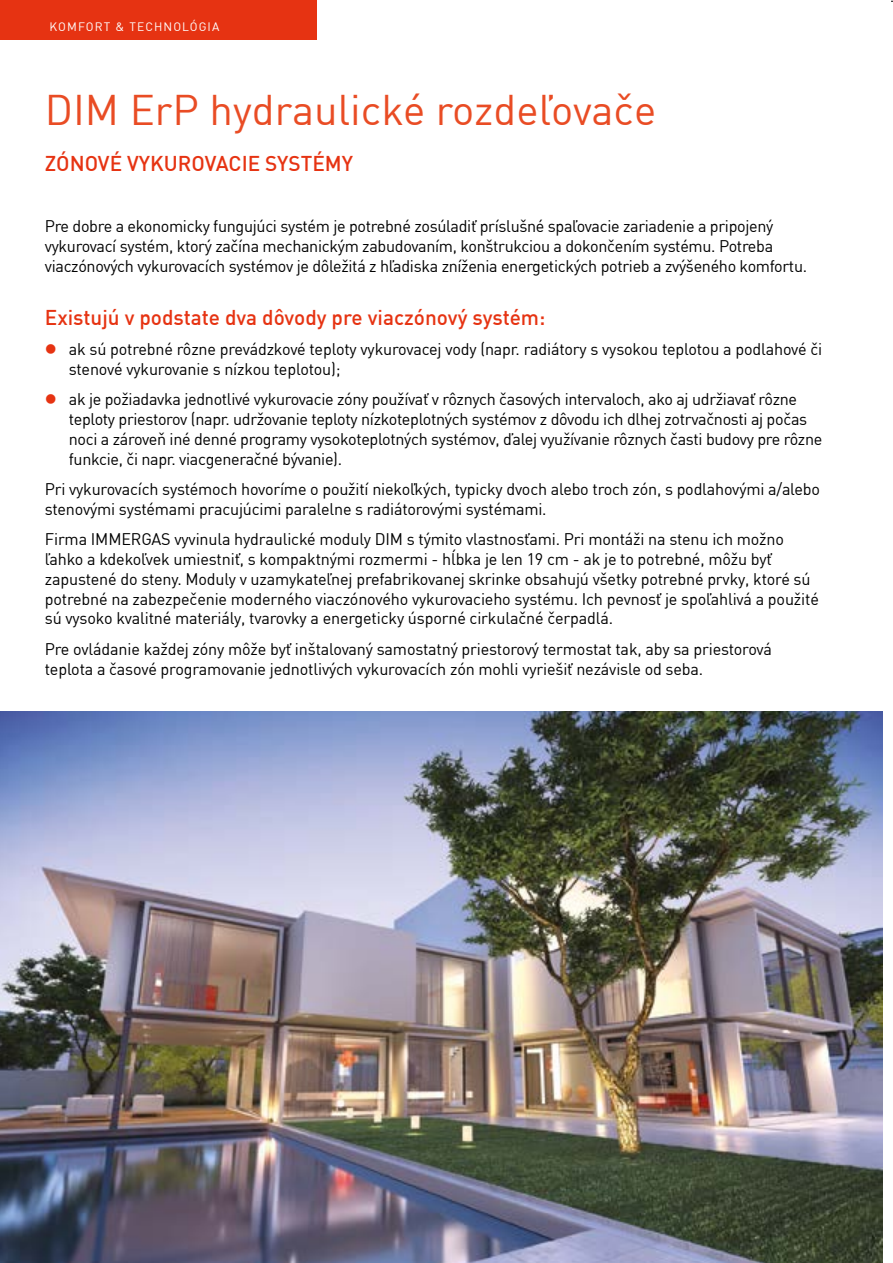
<style>
.page{position:relative;width:893px;height:1263px;background:#fff}
.page>*{position:absolute;margin:0;border:0;box-sizing:border-box;transform-origin:0 0}
.t1{font:42px "Unient DINCE";color:#e94c24}
.t2{font:500 21px "Unient DINCE";color:#e63312}
.t3{font:16.5px/19.8px "Unient DINCE";letter-spacing:-.02em;color:#000}
.t4{font:12px "Unient DINCE";letter-spacing:.09em;color:#fff}
.s1{color:#e63312}
</style>
<div class="page">
<div style="left:0;top:0;width:317px;height:40px;background:#e63312"></div>
<img style="left:0;top:711px;width:882px;height:552px">
<p class="t4" style="left:50px;top:19px;width:171px">KOMFORT &amp; TECHNOLÓGIA</p>
<h1 class="t1" style="left:45px;top:83px;width:613px">DIM ErP hydraulické rozdeľovače</h1>
<p class="t2" style="left:45px;top:150px;width:310px">ZÓNOVÉ VYKUROVACIE SYSTÉMY</p>
<p class="t3" style="left:45px;top:216px;width:764px">Pre dobre a ekonomicky fungujúci systém je potrebné zosúladiť príslušné spaľovacie zariadenie a pripojený vykurovací systém, ktorý začína mechanickým zabudovaním, konštrukciou a dokončením systému. Potreba viaczónových vykurovacích systémov je dôležitá z hľadiska zníženia energetických potrieb a zvýšeného komfortu.</p>
<p class="t2" style="left:45px;top:303px;width:502px">Existujú v podstate dva dôvody pre viaczónový systém:</p>
<p class="t3" style="left:69px;top:339px;width:755px;text-indent:-24px"><span class="s1">●</span> ak sú potrebné rôzne prevádzkové teploty vykurovacej vody (napr. radiátory s vysokou teplotou a podlahové či stenové vykurovanie s nízkou teplotou);</p>
<p class="t3" style="left:69px;top:389px;width:755px;text-indent:-24px"><span class="s1">●</span> ak je požiadavka jednotlivé vykurovacie zóny používať v rôznych časových intervaloch, ako aj udržiavať rôzne teploty priestorov (napr. udržovanie teploty nízkoteplotných systémov z dôvodu ich dlhej zotrvačnosti aj počas noci a zároveň iné denné programy vysokoteplotných systémov, ďalej využívanie rôznych časti budovy pre rôzne funkcie, či napr. viacgeneračné bývanie).</p>
<p class="t3" style="left:45px;top:479px;width:777px">Pri vykurovacích systémoch hovoríme o použití niekoľkých, typicky dvoch alebo troch zón, s podlahovými a/alebo stenovými systémami pracujúcimi paralelne s radiátorovými systémami.</p>
<p class="t3" style="left:45px;top:529px;width:775px">Firma IMMERGAS vyvinula hydraulické moduly DIM s týmito vlastnosťami. Pri montáži na stenu ich možno ľahko a kdekoľvek umiestniť, s kompaktnými rozmermi - hĺbka je len 19 cm - ak je to potrebné, môžu byť zapustené do steny. Moduly v uzamykateľnej prefabrikovanej skrinke obsahujú všetky potrebné prvky, ktoré sú potrebné na zabezpečenie moderného viaczónového vykurovacieho systému. Ich pevnosť je spoľahlivá a použité sú vysoko kvalitné materiály, tvarovky a energeticky úsporné cirkulačné čerpadlá.</p>
<p class="t3" style="left:45px;top:639px;width:729px">Pre ovládanie každej zóny môže byť inštalovaný samostatný priestorový termostat tak, aby sa priestorová teplota a časové programovanie jednotlivých vykurovacích zón mohli vyriešiť nezávisle od seba.</p>
</div>
